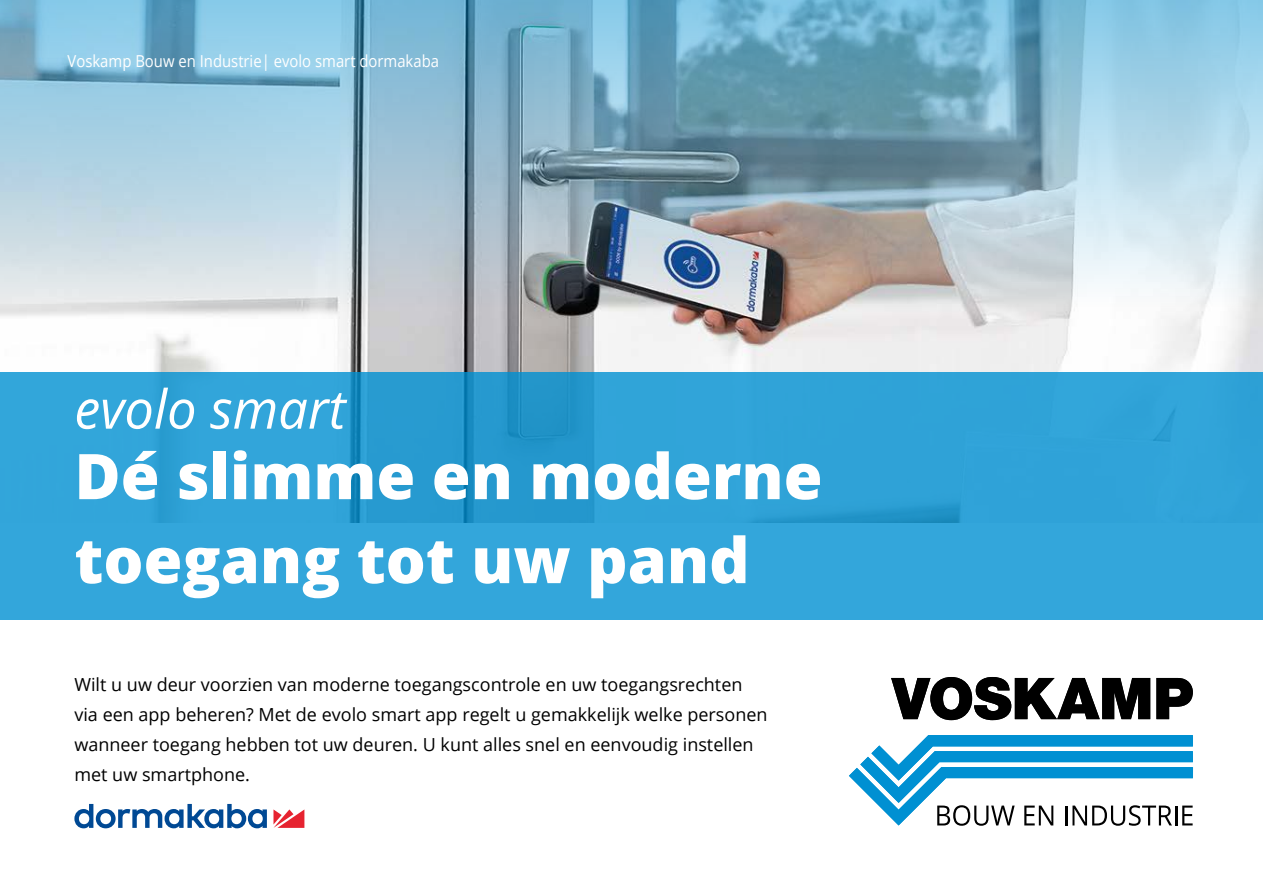
<style>
.page{position:relative;width:1263px;height:893px;background:#fff}
.page>*{position:absolute;margin:0;border:0;box-sizing:border-box;transform-origin:0 0}
.t1{font:800 63px/84px "Open Sans";color:#fff}
.t2{font:italic 54px "Open Sans";color:#fff}
.t3{font:18px/30px "Open Sans";color:#000}
.t4{font:16.5px "Open Sans";color:#fff;scale:.9 1}
</style>
<div class="page">
<img style="left:0;top:308px;width:1263px;height:64px">
<div style="left:0;top:372px;width:1263px;height:248px;background:linear-gradient(to bottom,#2c9fd4,#33a6db)"></div>
<svg style="left:891px;top:677px;width:259px;height:43px"></svg>
<svg style="left:1156px;top:678px;width:37px;height:41px"></svg>
<svg style="left:849px;top:735px;width:344px;height:91px"></svg>
<img style="left:0;top:0;width:1263px;height:308px">
<svg style="left:273px;top:809px;width:31px;height:19px"></svg>
<svg style="left:74px;top:804px;width:193px;height:24px"></svg>
<p class="t4" style="left:68px;top:49px;width:414px">Voskamp Bouw en Industrie| evolo smart dormakaba</p>
<h2 class="t2" style="left:74px;top:372px;width:273px">evolo smart</h2>
<h1 class="t1" style="left:74px;top:431px;width:750px">Dé slimme en moderne toegang tot uw pand</h1>
<p class="t3" style="left:74px;top:669px;width:695px">Wilt u uw deur voorzien van moderne toegangscontrole en uw toegangsrechten via een app beheren? Met de evolo smart app regelt u gemakkelijk welke personen wanneer toegang hebben tot uw deuren. U kunt alles snel en eenvoudig instellen met uw smartphone.</p>
</div>
